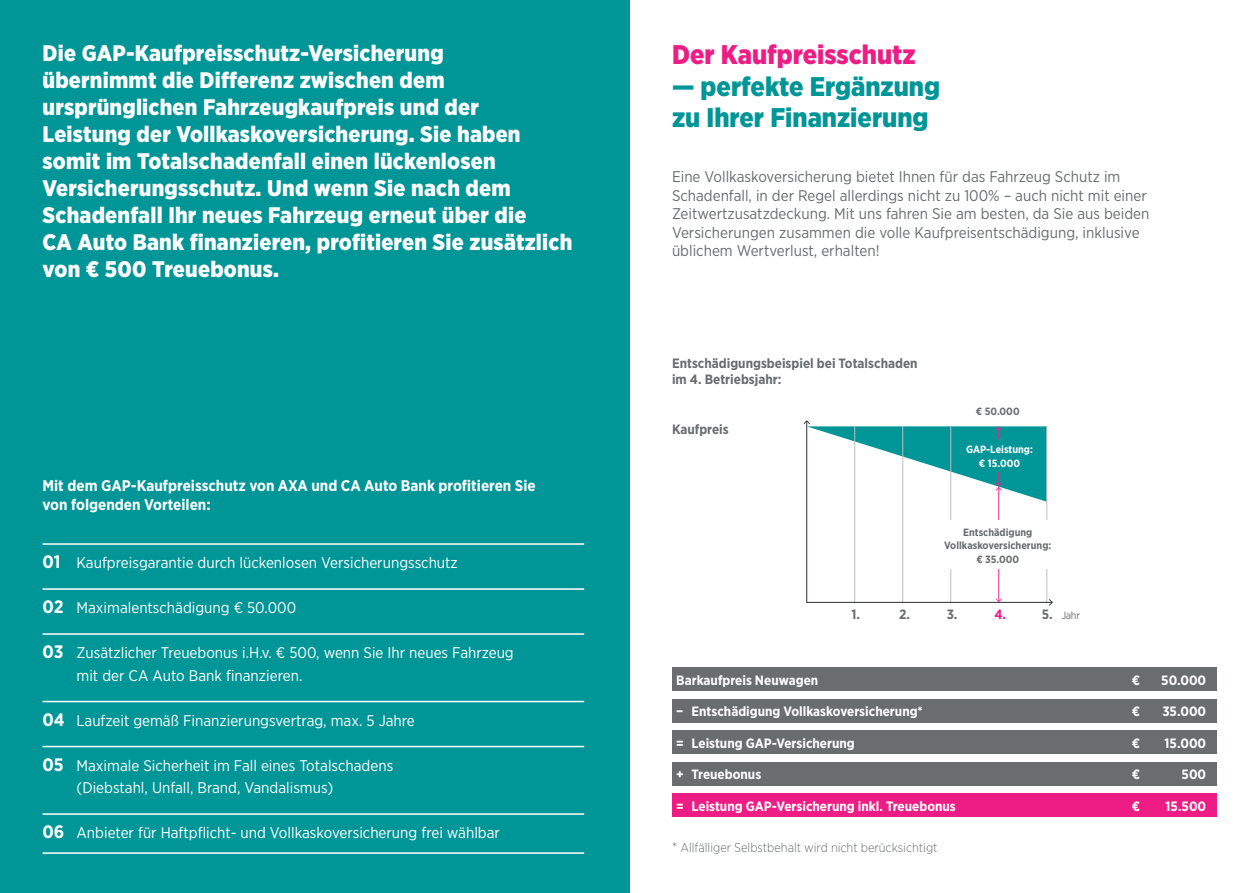
<style>
.page{position:relative;width:1259px;height:893px;background:#fff}
.page>*{position:absolute;margin:0;border:0;box-sizing:border-box;transform-origin:0 0}
.t1{font:900 27px/31.5px "Gotham Narrow";color:#009597}
.t2{font:900 27px "Gotham Narrow";color:#ed1d85}
.t3{font:900 22.5px/27px "Gotham Narrow";letter-spacing:.01em;color:#fff}
.t4{font:15.45px/22.5px "Gotham Narrow";color:#fff}
.t5{font:15.45px/18.5px "Gotham Narrow";color:#696d6e}
.t6{font:700 15.45px/18.5px "Gotham Narrow";color:#fff}
.t7{font:700 13.5px "Gotham Narrow";color:#fff}
.t8{font:700 13.5px/16.5px "Gotham Narrow";color:#696d6e}
.t9{font:700 13.5px "Gotham Narrow";color:#ed1d85}
.t10{font:300 12.75px "Gotham Narrow";color:#696d6e}
.t11{font:700 10.5px/13.5px "Gotham Narrow";color:#696d6e;text-align:center}
.t12{font:700 10.5px/13.5px "Gotham Narrow";color:#fff;text-align:center}
.t13{font:10.5px "Gotham Narrow";color:#696d6e}
.s1{font-weight:700;font-size:18px}
.s2{font-weight:700;font-size:13.5px}
.s3{font-size:13.5px}
</style>
<div class="page">
<div style="left:0;top:0;width:629px;height:893px;background:#009597"></div>
<hr style="left:43px;top:543px;width:541px;height:2px;background:#fff">
<hr style="left:43px;top:588px;width:541px;height:2px;background:#fff">
<hr style="left:43px;top:633px;width:541px;height:2px;background:#fff">
<hr style="left:43px;top:701px;width:541px;height:1px;background:#fff">
<hr style="left:43px;top:746px;width:541px;height:1px;background:#fff">
<hr style="left:43px;top:813px;width:541px;height:2px;background:#fff">
<hr style="left:43px;top:852px;width:541px;height:2px;background:#fff">
<div style="left:672px;top:668px;width:544px;height:23px;background:#696d6e"></div>
<div style="left:672px;top:699px;width:544px;height:23px;background:#696d6e"></div>
<div style="left:672px;top:730px;width:544px;height:24px;background:#696d6e"></div>
<div style="left:672px;top:762px;width:544px;height:23px;background:#696d6e"></div>
<div style="left:672px;top:793px;width:544px;height:24px;background:#ed1d85"></div>
<svg style="left:806px;top:426px;width:242px;height:177px"></svg>
<svg style="left:1048px;top:599px;width:5px;height:7px"></svg>
<hr style="left:998px;top:488px;width:1px;height:113px;background:#ed2687">
<svg style="left:995px;top:598px;width:7px;height:4px"></svg>
<svg style="left:803px;top:420px;width:243px;height:82px"></svg>
<div style="left:953px;top:440px;width:92px;height:32px;background:#009597"></div>
<div style="left:941px;top:520px;width:113px;height:49px;background:#fff"></div>
<p class="t3" style="left:43px;top:39px;width:531px">Die GAP-Kaufpreisschutz-Versicherung<br>übernimmt die Differenz zwischen dem ursprünglichen Fahrzeugkaufpreis und der Leistung der Vollkaskoversicherung. Sie haben somit im Totalschadenfall einen lückenlosen Versicherungsschutz. Und wenn Sie nach dem Schadenfall Ihr neues Fahrzeug erneut über die<br>CA Auto Bank finanzieren, profitieren Sie zusätzlich von € 500 Treuebonus.</p>
<p class="t6" style="left:43px;top:476px;width:495px">Mit dem GAP-Kaufpreisschutz von AXA und CA Auto Bank profitieren Sie von folgenden Vorteilen:</p>
<p class="t4" style="left:43px;top:551px;width:417px"><span class="s1">01</span> Kaufpreisgarantie durch lückenlosen Versicherungsschutz</p>
<p class="t4" style="left:43px;top:596px;width:255px"><span class="s1">02</span> Maximalentschädigung € 50.000</p>
<p class="t4" style="left:77px;top:641px;width:439px;text-indent:-34px"><span class="s1">03</span> Zusätzlicher Treuebonus i.H.v. € 500, wenn Sie Ihr neues Fahrzeug mit der CA Auto Bank finanzieren.</p>
<p class="t4" style="left:43px;top:708px;width:374px"><span class="s1">04</span> Laufzeit gemäß Finanzierungsvertrag, max. 5 Jahre</p>
<p class="t4" style="left:77px;top:753px;width:318px;text-indent:-34px"><span class="s1">05</span> Maximale Sicherheit im Fall eines Totalschadens (Diebstahl, Unfall, Brand, Vandalismus)</p>
<p class="t4" style="left:43px;top:821px;width:459px"><span class="s1">06</span> Anbieter für Haftpflicht- und Vollkaskoversicherung frei wählbar</p>
<h1 class="t2" style="left:672px;top:37px;width:245px">Der Kaufpreisschutz</h1>
<h1 class="t1" style="left:672px;top:70px;width:269px">— perfekte Ergänzung zu Ihrer Finanzierung</h1>
<p class="t5" style="left:672px;top:167px;width:479px">Eine Vollkaskoversicherung bietet Ihnen für das Fahrzeug Schutz im Schadenfall, in der Regel allerdings nicht zu 100% – auch nicht mit einer Zeitwertzusatzdeckung. Mit uns fahren Sie am besten, da Sie aus beiden Versicherungen zusammen die volle Kaufpreisentschädigung, inklusive üblichem Wertverlust, erhalten!</p>
<p class="t8" style="left:672px;top:354px;width:247px">Entschädigungsbeispiel bei Totalschaden im 4. Betriebsjahr:</p>
<p class="t8" style="left:672px;top:420px;width:58px">Kaufpreis</p>
<p class="t11" style="left:976px;top:405px;width:45px">€ 50.000</p>
<p class="t12" style="left:966px;top:443px;width:68px">GAP-Leistung: € 15.000</p>
<p class="t11" style="left:944px;top:525px;width:109px">Entschädigung<br>Vollkaskoversicherung: € 35.000</p>
<p class="t8" style="left:851px;top:606px;width:10px">1.</p>
<p class="t8" style="left:899px;top:606px;width:12px">2.</p>
<p class="t8" style="left:947px;top:606px;width:12px">3.</p>
<p class="t9" style="left:994px;top:605px;width:13px">4.</p>
<p class="t13" style="left:1042px;top:608px;width:40px"><span class="s2">5.</span> Jahr</p>
<p class="t7" style="left:676px;top:671px;width:143px">Barkaufpreis Neuwagen</p>
<p class="t7" style="left:1131px;top:671px;width:10px">€</p>
<p class="t7" style="left:1161px;top:671px;width:46px">50.000</p>
<p class="t7" style="left:676px;top:703px;width:248px">− Entschädigung Vollkaskoversicherung*</p>
<p class="t7" style="left:1131px;top:703px;width:10px">€</p>
<p class="t7" style="left:1162px;top:703px;width:45px">35.000</p>
<p class="t7" style="left:676px;top:734px;width:180px">= Leistung GAP-Versicherung</p>
<p class="t7" style="left:1131px;top:734px;width:10px">€</p>
<p class="t7" style="left:1164px;top:734px;width:43px">15.000</p>
<p class="t7" style="left:676px;top:766px;width:86px">+ Treuebonus</p>
<p class="t7" style="left:1131px;top:766px;width:10px">€</p>
<p class="t7" style="left:1181px;top:766px;width:26px">500</p>
<p class="t7" style="left:676px;top:797px;width:281px">= Leistung GAP-Versicherung inkl. Treuebonus</p>
<p class="t7" style="left:1131px;top:797px;width:10px">€</p>
<p class="t7" style="left:1165px;top:797px;width:42px">15.500</p>
<p class="t10" style="left:672px;top:839px;width:267px"><span class="s3">*</span> Allfälliger Selbstbehalt wird nicht berücksichtigt</p>
</div>
